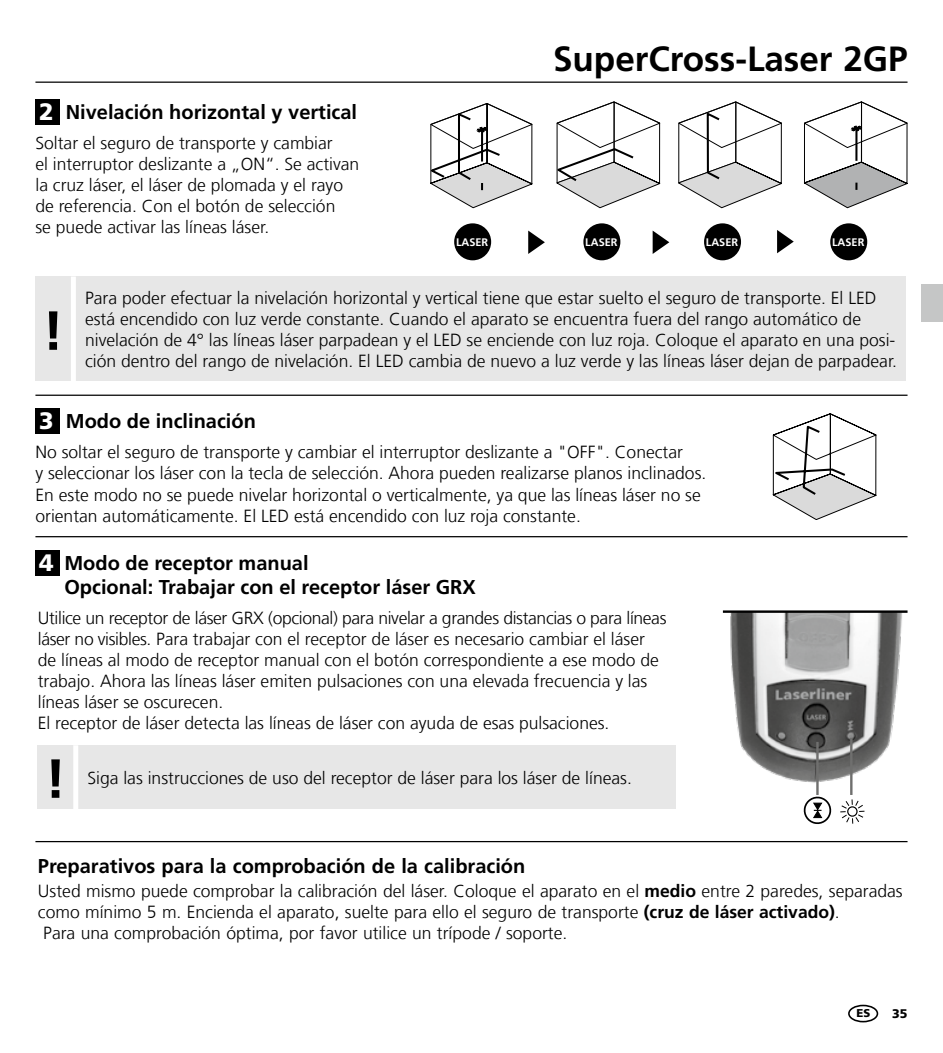
<style>
.page{position:relative;width:943px;height:1053px;background:#fff}
.page>*{position:absolute;margin:0;border:0;box-sizing:border-box;transform-origin:0 0}
.t1{font:700 55px "Frutiger LT Com";color:#000}
.t2{font:700 35px "Frutiger LT Com";color:#000}
.t3{font:900 23.75px "Frutiger LT Com";color:#fff}
.t4{font:700 20px/24px "Frutiger LT Com";color:#000}
.t5{font:300 17.5px/21px "Frutiger LT Com";color:#000}
.t6{font:900 12.5px "Frutiger LT Com";color:#000}
.t7{font:900 11.25px "Frutiger LT Com";color:#000}
.t8{font:700 11px "Frutiger LT Com";color:#fff}
.s1{font-weight:900;font-size:23.75px;color:#fff}
.s2{font-weight:700}
</style>
<div class="page">
<hr style="left:35px;top:81px;width:872px;height:2px;background:#000">
<svg style="left:556px;top:101px;width:104px;height:107px"></svg>
<svg style="left:678px;top:102px;width:103px;height:106px"></svg>
<svg style="left:430px;top:103px;width:102px;height:105px"></svg>
<hr style="left:481px;top:130px;width:2px;height:31px;background:#000">
<svg style="left:804px;top:102px;width:103px;height:106px"></svg>
<div style="left:454px;top:223px;width:37px;height:37px;background:#000;border-radius:50%"></div>
<div style="left:583px;top:223px;width:37px;height:37px;background:#000;border-radius:50%"></div>
<div style="left:704px;top:223px;width:37px;height:37px;background:#000;border-radius:50%"></div>
<div style="left:830px;top:223px;width:37px;height:37px;background:#000;border-radius:50%"></div>
<svg style="left:528px;top:230px;width:17px;height:24px"></svg>
<svg style="left:652px;top:230px;width:17px;height:24px"></svg>
<svg style="left:777px;top:230px;width:16px;height:23px"></svg>
<img style="left:730px;top:612px;width:174px;height:174px">
<hr style="left:723px;top:610px;width:184px;height:2px;background:#000">
<svg style="left:803px;top:796px;width:28px;height:28px"></svg>
<svg style="left:840px;top:799px;width:24px;height:24px"></svg>
<div style="left:847px;top:806px;width:10px;height:10px;border:1px solid #000;border-radius:50%"></div>
<hr style="left:850px;top:737px;width:2px;height:57px;background:#6f6f6e">
<hr style="left:816px;top:741px;width:2px;height:53px;background:#6f6f6e">
<svg style="left:772px;top:413px;width:104px;height:106px"></svg>
<hr style="left:35px;top:394px;width:872px;height:2px;background:#000">
<hr style="left:35px;top:536px;width:872px;height:1px;background:#000">
<hr style="left:35px;top:840px;width:872px;height:2px;background:#000">
<div style="left:35px;top:99px;width:25px;height:26px;background:#000"></div>
<div style="left:38px;top:745px;width:638px;height:64px;background:#e7e7e7"></div>
<div style="left:73px;top:745px;width:5px;height:64px;background:#fff"></div>
<div style="left:35px;top:550px;width:25px;height:25px;background:#000"></div>
<div style="left:35px;top:276px;width:871px;height:104px;background:#e7e7e7"></div>
<div style="left:71px;top:276px;width:5px;height:107px;background:#fff"></div>
<div style="left:35px;top:409px;width:25px;height:25px;background:#000"></div>
<div style="left:848px;top:1004px;width:30px;height:18px;border:2px solid #000;border-radius:50%"></div>
<div style="left:921px;top:284px;width:22px;height:37px;background:#c5c6c6"></div>
<p class="t4" style="left:39px;top:100px;width:319px"><span class="s1">2</span> Nivelación horizontal y vertical</p>
<p class="t5" style="left:35px;top:132px;width:325px">Soltar el seguro de transporte y cambiar<br>el interruptor deslizante a „ON“. Se activan la cruz láser, el láser de plomada y el rayo de referencia. Con el botón de selección<br>se puede activar las líneas láser.</p>
<h2 class="t2" style="left:553px;top:38px;width:356px">SuperCross-Laser 2GP</h2>
<p class="t8" style="left:456px;top:235px;width:34px">LASER</p>
<p class="t8" style="left:585px;top:235px;width:34px">LASER</p>
<p class="t8" style="left:706px;top:235px;width:34px">LASER</p>
<p class="t8" style="left:832px;top:235px;width:34px">LASER</p>
<h1 class="t1" style="left:42px;top:298px;width:23px">!</h1>
<p class="t5" style="left:85px;top:287px;width:813px">Para poder efectuar la nivelación horizontal y vertical tiene que estar suelto el seguro de transporte. El LED está encendido con luz verde constante. Cuando el aparato se encuentra fuera del rango automático de nivelación de 4° las líneas láser parpadean y el LED se enciende con luz roja. Coloque el aparato en una posi&shy;ción dentro del rango de nivelación. El LED cambia de nuevo a luz verde y las líneas láser dejan de parpadear.</p>
<p class="t4" style="left:39px;top:409px;width:218px"><span class="s1">3</span> Modo de inclinación</p>
<p class="t5" style="left:35px;top:442px;width:672px">No soltar el seguro de transporte y cambiar el interruptor deslizante a "OFF". Conectar<br>y seleccionar los láser con la tecla de selección. Ahora pueden realizarse planos inclinados.<br>En este modo no se puede nivelar horizontal o verticalmente, ya que las líneas láser no se orientan automáticamente. El LED está encendido con luz roja constante.</p>
<h3 class="t3" style="left:39px;top:548px;width:16px">4</h3>
<p class="t4" style="left:64px;top:551px;width:413px">Modo de receptor manual<br>Opcional: Trabajar con el receptor láser GRX</p>
<p class="t5" style="left:38px;top:607px;width:630px">Utilice un receptor de láser GRX (opcional) para nivelar a grandes distancias o para líneas láser no visibles. Para trabajar con el receptor de láser es necesario cambiar el láser de líneas al modo de receptor manual con el botón correspondiente a ese modo de trabajo. Ahora las líneas láser emiten pulsaciones con una elevada frecuencia y las líneas láser se oscurecen.<br>El receptor de láser detecta las líneas de láser con ayuda de esas pulsaciones.</p>
<p class="t5" style="left:87px;top:767px;width:546px">Siga las instrucciones de uso del receptor de láser para los láser de líneas.</p>
<h1 class="t1" style="left:45px;top:746px;width:23px">!</h1>
<p class="t4" style="left:38px;top:853px;width:489px">Preparativos para la comprobación de la calibración</p>
<p class="t5" style="left:38px;top:880px;width:866px">Usted mismo puede comprobar la calibración del láser. Coloque el aparato en el <span class="s2">medio</span> entre 2 paredes, separadas</p>
<p class="t5" style="left:38px;top:901px;width:803px">como mínimo 5 m. Encienda el aparato, suelte para ello el seguro de transporte <span class="s2">(cruz de láser activado)</span>.</p>
<p class="t5" style="left:43px;top:922px;width:525px">Para una comprobación óptima, por favor utilice un trípode / soporte.</p>
<p class="t7" style="left:856px;top:1006px;width:15px">ES</p>
<p class="t6" style="left:892px;top:1005px;width:17px">35</p>
</div>
